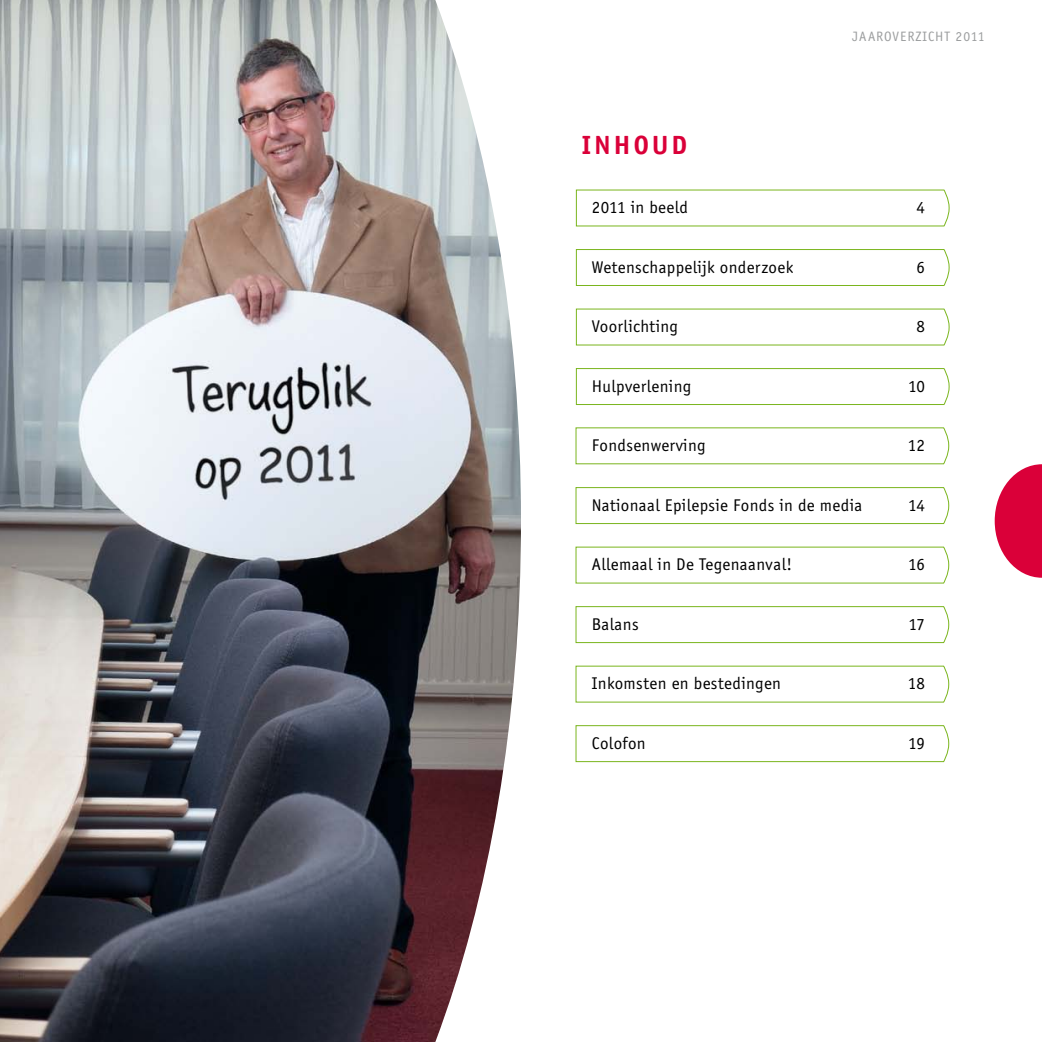
<style>
.page{position:relative;width:1042px;height:1042px;background:#fff}
.page>*{position:absolute;margin:0;border:0;box-sizing:border-box;transform-origin:0 0}
.t1{font:700 27.12px "Officina Sans";color:#da0039}
.t2{font:17.5px "Officina Sans";letter-spacing:.02em;color:#000}
.t3{font:14px "Officina Sans";letter-spacing:.07em;color:#9c9e9f}
</style>
<div class="page">
<img style="left:0;top:0;width:521px;height:1042px">
<svg style="left:575px;top:189px;width:375px;height:38px"></svg>
<svg style="left:575px;top:249px;width:375px;height:37px"></svg>
<svg style="left:575px;top:308px;width:375px;height:38px"></svg>
<svg style="left:575px;top:368px;width:375px;height:37px"></svg>
<svg style="left:575px;top:427px;width:374px;height:38px"></svg>
<svg style="left:575px;top:487px;width:374px;height:37px"></svg>
<svg style="left:575px;top:546px;width:374px;height:38px"></svg>
<svg style="left:575px;top:606px;width:374px;height:37px"></svg>
<svg style="left:575px;top:665px;width:374px;height:38px"></svg>
<svg style="left:575px;top:725px;width:374px;height:37px"></svg>
<svg style="left:994px;top:464px;width:48px;height:114px"></svg>
<h1 class="t1" style="left:582px;top:128px;width:107px">INHOUD</h1>
<p class="t3" style="left:852px;top:29px;width:134px">jaaroverzicht 2011</p>
<p class="t2" style="left:592px;top:198px;width:98px">2011 in beeld</p>
<p class="t2" style="left:916px;top:198px;width:10px">4</p>
<p class="t2" style="left:592px;top:257px;width:203px">Wetenschappelijk onderzoek</p>
<p class="t2" style="left:916px;top:257px;width:10px">6</p>
<p class="t2" style="left:592px;top:317px;width:88px">Voorlichting</p>
<p class="t2" style="left:916px;top:317px;width:10px">8</p>
<p class="t2" style="left:592px;top:376px;width:101px">H ulpverlening</p>
<p class="t2" style="left:908px;top:376px;width:18px">10</p>
<p class="t2" style="left:592px;top:436px;width:115px">Fondsenwerving</p>
<p class="t2" style="left:908px;top:436px;width:19px">12</p>
<p class="t2" style="left:592px;top:495px;width:272px">Nationaal Epilepsie Fonds in de media</p>
<p class="t2" style="left:908px;top:495px;width:18px">14</p>
<p class="t2" style="left:592px;top:555px;width:202px">Allemaal in De Tegenaanval!</p>
<p class="t2" style="left:908px;top:555px;width:18px">16</p>
<p class="t2" style="left:592px;top:614px;width:48px">Balans</p>
<p class="t2" style="left:908px;top:614px;width:18px">17</p>
<p class="t2" style="left:592px;top:674px;width:191px">Inkomsten en bestedingen</p>
<p class="t2" style="left:908px;top:674px;width:19px">18</p>
<p class="t2" style="left:592px;top:733px;width:55px">Colofon</p>
<p class="t2" style="left:908px;top:733px;width:18px">19</p>
</div>
